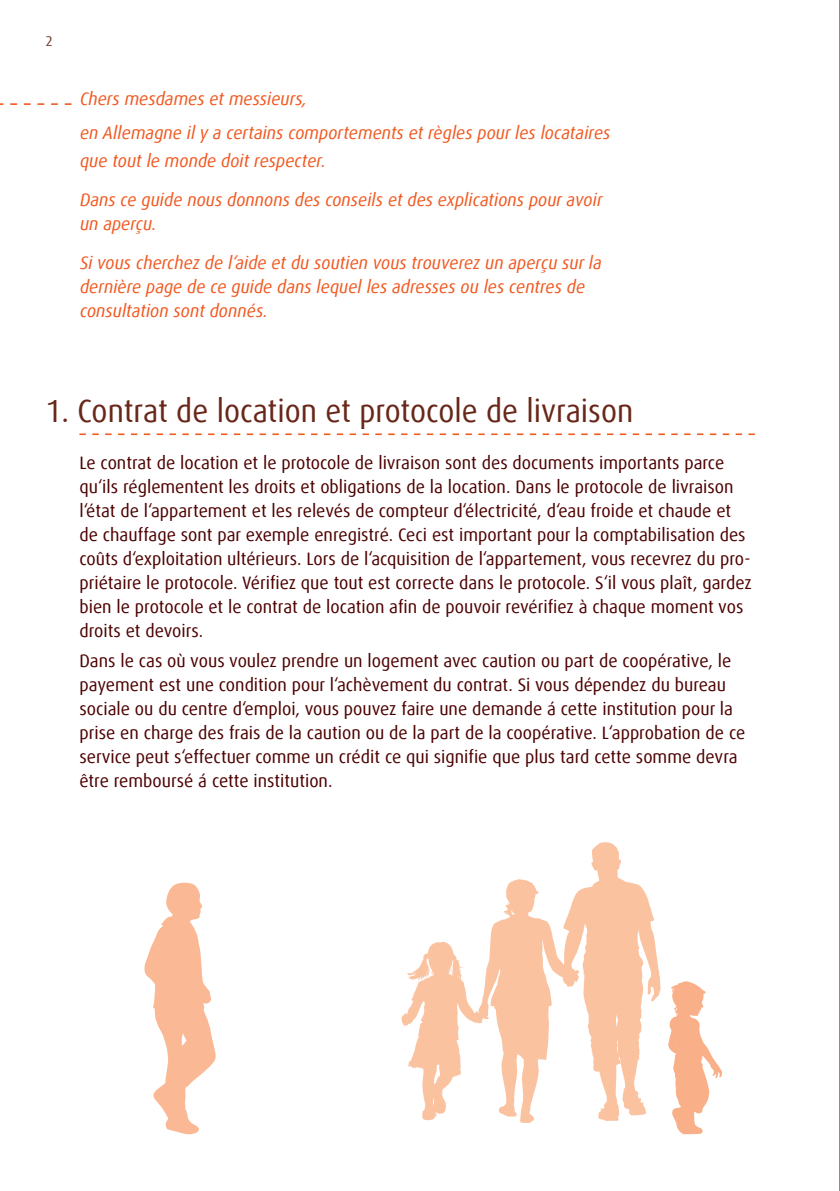
<style>
.page{position:relative;width:840px;height:1191px;background:#fff}
.page>*{position:absolute;margin:0;border:0;box-sizing:border-box;transform-origin:0 0}
.t1{font:32px "Dax Offc";color:#682719;scale:.95 1}
.t2{font:18px/24px "Dax Offc";color:#4d0000}
.t3{font:italic 18px/39.4px "Dax Offc";color:#f15921}
.t4{font:14px "Dax Offc";color:#763b2c}
</style>
<div class="page">
<svg style="left:0;top:103px;width:71px;height:2px"></svg>
<svg style="left:401px;top:842px;width:259px;height:281px"></svg>
<svg style="left:668px;top:981px;width:53px;height:153px"></svg>
<svg style="left:144px;top:882px;width:72px;height:252px"></svg>
<hr style="left:839px;top:0;width:1px;height:1191px;background:#231f20">
<svg style="left:79px;top:433px;width:675px;height:2px"></svg>
<p class="t4" style="left:45px;top:33px;width:9px">2</p>
<p class="t3" style="left:80px;top:82px;width:531px;line-height:33.6px">Chers mesdames et messieurs,<br>en Allemagne il y a certains comportements et règles pour les locataires</p>
<p class="t3" style="left:80px;top:141px;width:524px">que tout le monde doit respecter.<br>Dans ce guide nous donnons des conseils et des explications pour avoir</p>
<p class="t3" style="left:80px;top:204px;width:523px">un aperçu.<br>Si vous cherchez de l‘aide et du soutien vous trouverez un aperçu sur la</p>
<p class="t3" style="left:80px;top:275px;width:506px;line-height:24px">dernière page de ce guide dans lequel les adresses ou les centres de consultation sont donnés.</p>
<h1 class="t1" style="left:45px;top:391px;width:620px">1. Contrat de location et protocole de livraison</h1>
<p class="t2" style="left:79px;top:451px;width:673px">Le contrat de location et le protocole de livraison sont des documents importants parce qu‘ils réglementent les droits et obligations de la location. Dans le protocole de livraison l‘état de l‘appartement et les relevés de compteur d‘électricité, d‘eau froide et chaude et de chauffage sont par exemple enregistré. Ceci est important pour la comptabilisation des coûts d‘exploitation ultérieurs. Lors de l‘acquisition de l‘appartement, vous recevrez du pro&shy;priétaire le protocole. Vérifiez que tout est correcte dans le protocole. S‘il vous plaît, gardez bien le protocole et le contrat de location afin de pouvoir revérifiez à chaque moment vos droits et devoirs.</p>
<p class="t2" style="left:79px;top:648px;width:667px">Dans le cas où vous voulez prendre un logement avec caution ou part de coopérative, le payement est une condition pour l‘achèvement du contrat. Si vous dépendez du bureau sociale ou du centre d‘emploi, vous pouvez faire une demande á cette institution pour la prise en charge des frais de la caution ou de la part de la coopérative. L‘approbation de ce service peut s‘effectuer comme un crédit ce qui signifie que plus tard cette somme devra être remboursé á cette institution.</p>
</div>
